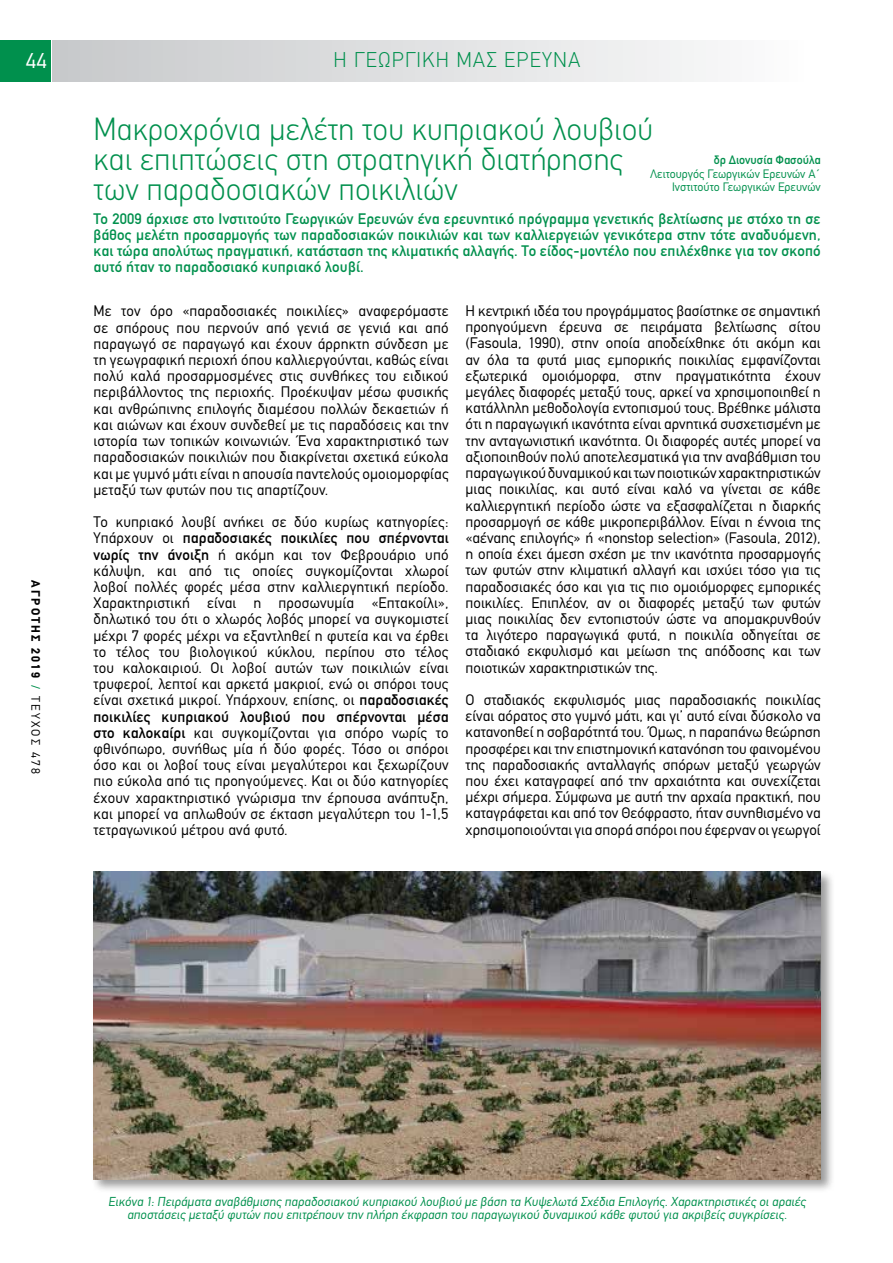
<style>
.page{position:relative;width:893px;height:1263px;background:#fff}
.page>*{position:absolute;margin:0;border:0;box-sizing:border-box;transform-origin:0 0}
.t1{font:300 31.5px/30px "CF Din";color:#00904d}
.t2{font:300 21px "CF Din";letter-spacing:.05em;color:#00904d}
.t3{font:21px "CF Din";color:#fff}
.t4{font:15px/16.2px "CF Din";letter-spacing:.005em;color:#000;text-align:justify}
.t5{font:15px/16.2px "CF Din";letter-spacing:.01em;color:#00904d;text-align:justify}
.t6{font:12.75px/13.5px "CF Din";color:#00904d;text-align:center}
.t7{font:12px/13.5px "CF Din";color:#00904d;text-align:right}
.t8{font:700 12px "CF Din";letter-spacing:.175em;color:#000}
.t9{font:12px "CF Din";color:#00904d}
.s1{font-weight:400;color:#00904d}
.s2{font-weight:400}
.s3{font-style:inherit}
</style>
<div class="page">
<div style="left:0;top:40px;width:51px;height:41px;background:#00904d"></div>
<div style="left:53px;top:40px;width:756px;height:41px;background:linear-gradient(to right,#c7c8ca,#fcfcfd)"></div>
<div style="left:91px;top:869px;width:744px;height:324px;background:#000;opacity:.4"></div>
<img style="left:94px;top:872px;width:727px;height:307px">
<h2 class="t3" style="left:26px;top:49px;width:22px">44</h2>
<p class="t8" style="left:42px;top:580px;width:195px;rotate:90deg">AΓΡΟΤΗΣ 2019 <span class="s1">/</span> <span class="s2">TEΥΧΟΣ 478</span></p>
<h2 class="t2" style="left:334px;top:48px;width:248px">Η ΓΕΩΡΓΙΚΗ ΜΑΣ ΕΡΕΥΝΑ</h2>
<h1 class="t1" style="left:94px;top:114px;width:561px">Μακροχρόνια μελέτη του κυπριακού λουβιού και επιπτώσεις στη στρατηγική διατήρησης των παραδοσιακών ποικιλιών</h1>
<p class="t5" style="left:94px;top:211px;width:729px">Το 2009 άρχισε στο Ινστιτούτο Γεωργικών Ερευνών ένα ερευνητικό πρόγραμμα γενετικής βελτίωσης με στόχο τη σε βάθος μελέτη προσαρμογής των παραδοσιακών ποικιλιών και των καλλιεργειών γενικότερα στην τότε αναδυόμενη, και τώρα απολύτως πραγματική, κατάσταση της κλιματικής αλλαγής. Το είδος-μοντέλο που επιλέχθηκε για τον σκοπό αυτό ήταν το παραδοσιακό κυπριακό λουβί.</p>
<p class="t4" style="left:94px;top:303px;width:357px">Με τον όρο «παραδοσιακές ποικιλίες» αναφερόμαστε σε σπόρους που περνούν από γενιά σε γενιά και από παραγωγό σε παραγωγό και έχουν άρρηκτη σύνδεση με τη γεωγραφική περιοχή όπου καλλιεργούνται, καθώς είναι πολύ καλά προσαρμοσμένες στις συνθήκες του ειδικού περιβάλλοντος της περιοχής. Προέκυψαν μέσω φυσικής και ανθρώπινης επιλογής διαμέσου πολλών δεκαετιών ή και αιώνων και έχουν συνδεθεί με τις παραδόσεις και την ιστορία των τοπικών κοινωνιών. Ένα χαρακτηριστικό των παραδοσιακών ποικιλιών που διακρίνεται σχετικά εύκολα και με γυμνό μάτι είναι η απουσία παντελούς ομοιομορφίας μεταξύ των φυτών που τις απαρτίζουν.</p>
<p class="t4" style="left:94px;top:514px;width:357px">Το κυπριακό λουβί ανήκει σε δύο κυρίως κατηγορίες:<br>Υπάρχουν οι <span class="s3">παραδοσιακές ποικιλίες που σπέρνονται νωρίς την άνοιξη</span> ή ακόμη και τον Φεβρουάριο υπό κάλυψη, και από τις οποίες συγκομίζονται χλωροί λοβοί πολλές φορές μέσα στην καλλιεργητική περίοδο.<br>Χαρακτηριστική είναι η προσωνυμία «Επτακοίλι», δηλωτικό του ότι ο χλωρός λοβός μπορεί να συγκομιστεί μέχρι 7 φορές μέχρι να εξαντληθεί η φυτεία και να έρθει το τέλος του βιολογικού κύκλου, περίπου στο τέλος του καλοκαιριού. Οι λοβοί αυτών των ποικιλιών είναι τρυφεροί, λεπτοί και αρκετά μακριοί, ενώ οι σπόροι τους είναι σχετικά μικροί. Υπάρχουν, επίσης, οι <span class="s3">παραδοσιακές ποικιλίες κυπριακού λουβιού που σπέρνονται μέσα στο καλοκαίρι</span> και συγκομίζονται για σπόρο νωρίς το φθινόπωρο, συνήθως μία ή δύο φορές. Τόσο οι σπόροι όσο και οι λοβοί τους είναι μεγαλύτεροι και ξεχωρίζουν πιο εύκολα από τις προηγούμενες. Και οι δύο κατηγορίες έχουν χαρακτηριστικό γνώρισμα την έρπουσα ανάπτυξη, και μπορεί να απλωθούν σε έκταση μεγαλύτερη του 1-1,5 τετραγωνικού μέτρου ανά φυτό.</p>
<p class="t9" style="left:714px;top:153px;width:109px">δρ Διονυσία Φασούλα</p>
<p class="t7" style="left:650px;top:167px;width:172px">Λειτουργός Γεωργικών Ερευνών Α΄<br>Ινστιτούτο Γεωργικών Ερευνών</p>
<p class="t4" style="left:466px;top:303px;width:357px">Η κεντρική ιδέα του προγράμματος βασίστηκε σε σημαντική προηγούμενη έρευνα σε πειράματα βελτίωσης σίτου (Fasoula, 1990), στην οποία αποδείχθηκε ότι ακόμη και αν όλα τα φυτά μιας εμπορικής ποικιλίας εμφανίζονται εξωτερικά ομοιόμορφα, στην πραγματικότητα έχουν μεγάλες διαφορές μεταξύ τους, αρκεί να χρησιμοποιηθεί η κατάλληλη μεθοδολογία εντοπισμού τους. Βρέθηκε μάλιστα ότι η παραγωγική ικανότητα είναι αρνητικά συσχετισμένη με την ανταγωνιστική ικανότητα. Οι διαφορές αυτές μπορεί να αξιοποιηθούν πολύ αποτελεσματικά για την αναβάθμιση του παραγωγικού δυναμικού και των ποιοτικών χαρακτηριστικών μιας ποικιλίας, και αυτό είναι καλό να γίνεται σε κάθε καλλιεργητική περίοδο ώστε να εξασφαλίζεται η διαρκής προσαρμογή σε κάθε μικροπεριβάλλον. Είναι η έννοια της «αέναης επιλογής» ή «nonstop selection» (Fasoula, 2012), η οποία έχει άμεση σχέση με την ικανότητα προσαρμογής των φυτών στην κλιματική αλλαγή και ισχύει τόσο για τις παραδοσιακές όσο και για τις πιο ομοιόμορφες εμπορικές ποικιλίες. Επιπλέον, αν οι διαφορές μεταξύ των φυτών μιας ποικιλίας δεν εντοπιστούν ώστε να απομακρυνθούν τα λιγότερο παραγωγικά φυτά, η ποικιλία οδηγείται σε σταδιακό εκφυλισμό και μείωση της απόδοσης και των ποιοτικών χαρακτηριστικών της.</p>
<p class="t4" style="left:466px;top:692px;width:357px">Ο σταδιακός εκφυλισμός μιας παραδοσιακής ποικιλίας είναι αόρατος στο γυμνό μάτι, και γι’ αυτό είναι δύσκολο να κατανοηθεί η σοβαρότητά του. Όμως, η παραπάνω θεώρηση προσφέρει και την επιστημονική κατανόηση του φαινομένου της παραδοσιακής ανταλλαγής σπόρων μεταξύ γεωργών που έχει καταγραφεί από την αρχαιότητα και συνεχίζεται μέχρι σήμερα. Σύμφωνα με αυτή την αρχαία πρακτική, που καταγράφεται και από τον Θεόφραστο, ήταν συνηθισμένο να χρησιμοποιούνται για σπορά σπόροι που έφερναν οι γεωργοί</p>
<p class="t6" style="left:108px;top:1195px;width:701px">Εικόνα 1: Πειράματα αναβάθμισης παραδοσιακού κυπριακού λουβιού με βάση τα Κυψελωτά Σχέδια Επιλογής. Χαρακτηριστικές οι αραιές αποστάσεις μεταξύ φυτών που επιτρέπουν την πλήρη έκφραση του παραγωγικού δυναμικού κάθε φυτού για ακριβείς συγκρίσεις.</p>
</div>
